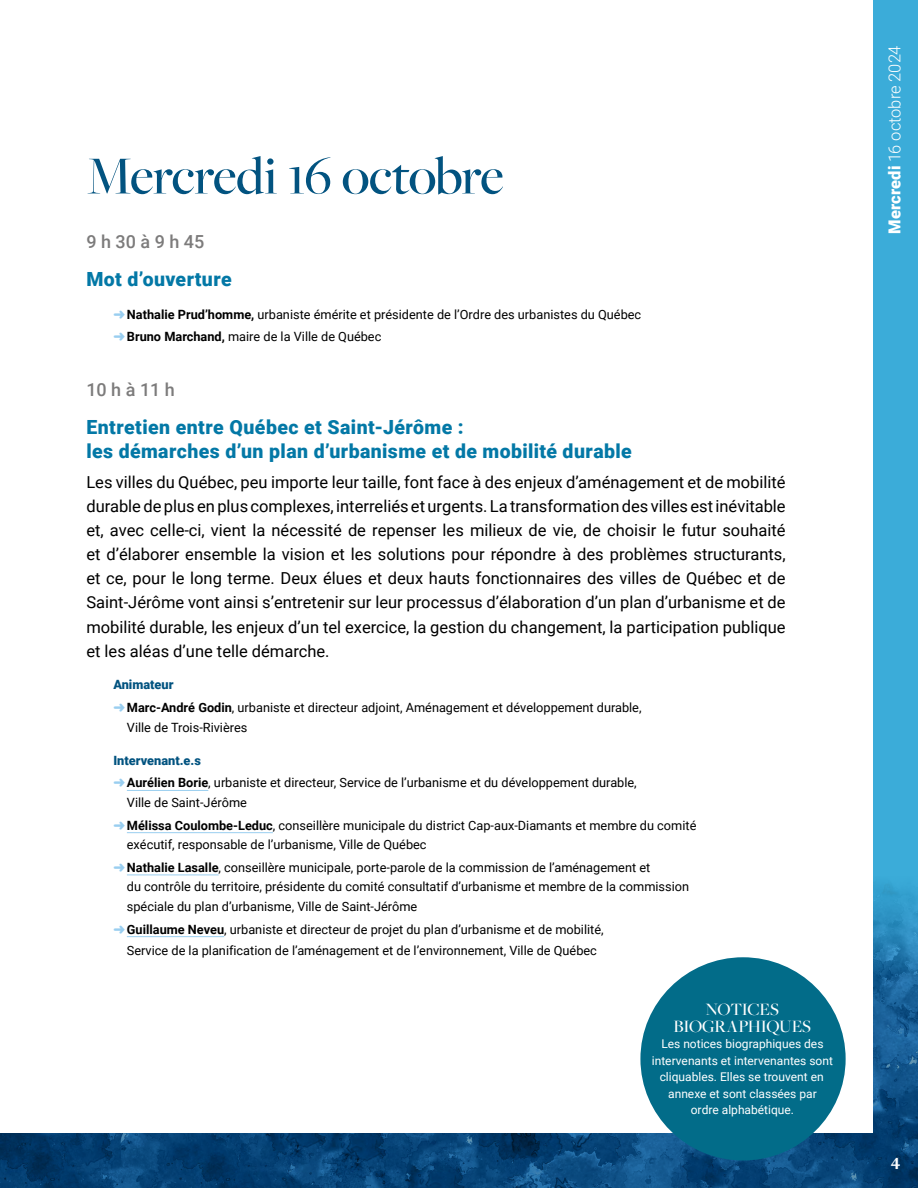
<style>
.page{position:relative;width:918px;height:1188px;background:#fff}
.page>*{position:absolute;margin:0;border:0;box-sizing:border-box;transform-origin:0 0}
.t1{font:500 55.5px "Freight Big Pro";letter-spacing:-.02em;color:#025380}
.t2{font:900 19.5px/24px "Roboto";letter-spacing:.02em;color:#0378a6}
.t3{font:500 18px/16.5px "Freight Big Pro";letter-spacing:-.015em;color:#fff;text-align:center}
.t4{font:500 18px "Roboto";color:#7c7b7b}
.t5{font:16.5px/24px "Roboto";color:#000;text-align:justify}
.t6{font:300 16.5px "Roboto";letter-spacing:-.005em;color:#fff}
.t7{font:900 16.5px "Freight Text Pro";color:#fff}
.t8{font:12.75px/22.8px "Roboto";color:#000}
.t9{font:12px/16.5px "Roboto";color:#fff;text-align:center}
.s1{color:#99cef0}
.s2{font-weight:700}
.s3{font-weight:900;color:#025380}
.s4{font-weight:900}
</style>
<div class="page">
<svg style="left:0;top:1004px;width:918px;height:184px;background:#084477"></svg>
<div style="left:837px;top:0;width:81px;height:1004px;background:#3bacd9"></div>
<div style="left:0;top:0;width:873px;height:1133px;background:#fff"></div>
<hr style="left:127px;top:790px;width:81px;height:1px;background:#99cef0">
<hr style="left:127px;top:832px;width:146px;height:1px;background:#99cef0">
<hr style="left:127px;top:875px;width:92px;height:1px;background:#99cef0">
<hr style="left:127px;top:936px;width:97px;height:1px;background:#99cef0">
<div style="left:640px;top:957px;width:206px;height:204px;background:#026c89;border-radius:50%"></div>
<h1 class="t1" style="left:86px;top:139px;width:419px">Mercredi 16 octobre</h1>
<h3 class="t4" style="left:86px;top:229px;width:119px">9 h 30 à 9 h 45</h3>
<h2 class="t2" style="left:86px;top:266px;width:147px">Mot d’ouverture</h2>
<p class="t8" style="left:113px;top:302px;width:529px"><span class="s1">➜</span><span class="s2">Nathalie Prud’homme,</span> urbaniste émérite et présidente de l’Ordre des urbanistes du Québec <span class="s1">➜</span><span class="s2">Bruno Marchand,</span> maire de la Ville de Québec</p>
<h3 class="t4" style="left:86px;top:377px;width:90px">10 h à 11 h</h3>
<h2 class="t2" style="left:86px;top:414px;width:547px">Entretien entre Québec et Saint-Jérôme :<br>les démarches d’un plan d’urbanisme et de mobilité durable</h2>
<p class="t5" style="left:86px;top:470px;width:701px">Les villes du Québec, peu importe leur taille, font face à des enjeux d’aménagement et de mobilité durable de plus en plus complexes, interreliés et urgents. La transformation des villes est inévitable et, avec celle-ci, vient la nécessité de repenser les milieux de vie, de choisir le futur souhaité et d’élaborer ensemble la vision et les solutions pour répondre à des problèmes structurants, et ce, pour le long terme. Deux élues et deux hauts fonctionnaires des villes de Québec et de Saint-Jérôme vont ainsi s’entretenir sur leur processus d’élaboration d’un plan d’urbanisme et de mobilité durable, les enjeux d’un tel exercice, la gestion du changement, la participation publique et les aléas d’une telle démarche.</p>
<p class="t8" style="left:113px;top:673px;width:530px"><span class="s3">Animateur<br></span><span class="s1">➜</span><span class="s2">Marc-André Godin</span>, urbaniste et directeur adjoint, Aménagement et développement durable,</p>
<p class="t8" style="left:127px;top:715px;width:122px">Ville de Trois-Rivières</p>
<p class="t8" style="left:113px;top:748px;width:525px"><span class="s3">Intervenant.e.s<br></span><span class="s1">➜</span><span class="s2">Aurélien Borie</span>, urbaniste et directeur, Service de l’urbanisme et du développement durable,</p>
<p class="t8" style="left:113px;top:791px;width:585px;text-indent:14px">Ville de Saint-Jérôme<br><span class="s1">➜</span><span class="s2">Mélissa Coulombe-Leduc</span>, conseillère municipale du district Cap-aux-Diamants et membre du comité</p>
<p class="t8" style="left:113px;top:833px;width:538px;text-indent:14px">exécutif, responsable de l’urbanisme, Ville de Québec<br><span class="s1">➜</span><span class="s2">Nathalie Lasalle</span>, conseillère municipale, porte-parole de la commission de l’aménagement et</p>
<p class="t8" style="left:127px;top:877px;width:564px;line-height:19.5px">du contrôle du territoire, présidente du comité consultatif d’urbanisme et membre de la commission spéciale du plan d’urbanisme, Ville de Saint-Jérôme</p>
<p class="t8" style="left:113px;top:918px;width:492px;line-height:21px;text-align:center"><span class="s1">➜</span><span class="s2">Guillaume Neveu</span>, urbaniste et directeur de projet du plan d’urbanisme et de mobilité,<br>Service de la planification de l’aménagement et de l’environnement, Ville de Québec</p>
<h3 class="t3" style="left:674px;top:1001px;width:139px">NOTICES<br>BIOGRAPHIQUES</h3>
<p class="t9" style="left:652px;top:1035px;width:183px">Les notices biographiques des intervenants et intervenantes sont cliquables. Elles se trouvent en annexe et sont classées par<br>ordre alphabétique.</p>
<p class="t6" style="left:883px;top:234px;width:190px;rotate:-90deg"><span class="s4">Mercredi</span> 16 octobre 2024</p>
<p class="t7" style="left:891px;top:1150px;width:11px">4</p>
</div>
